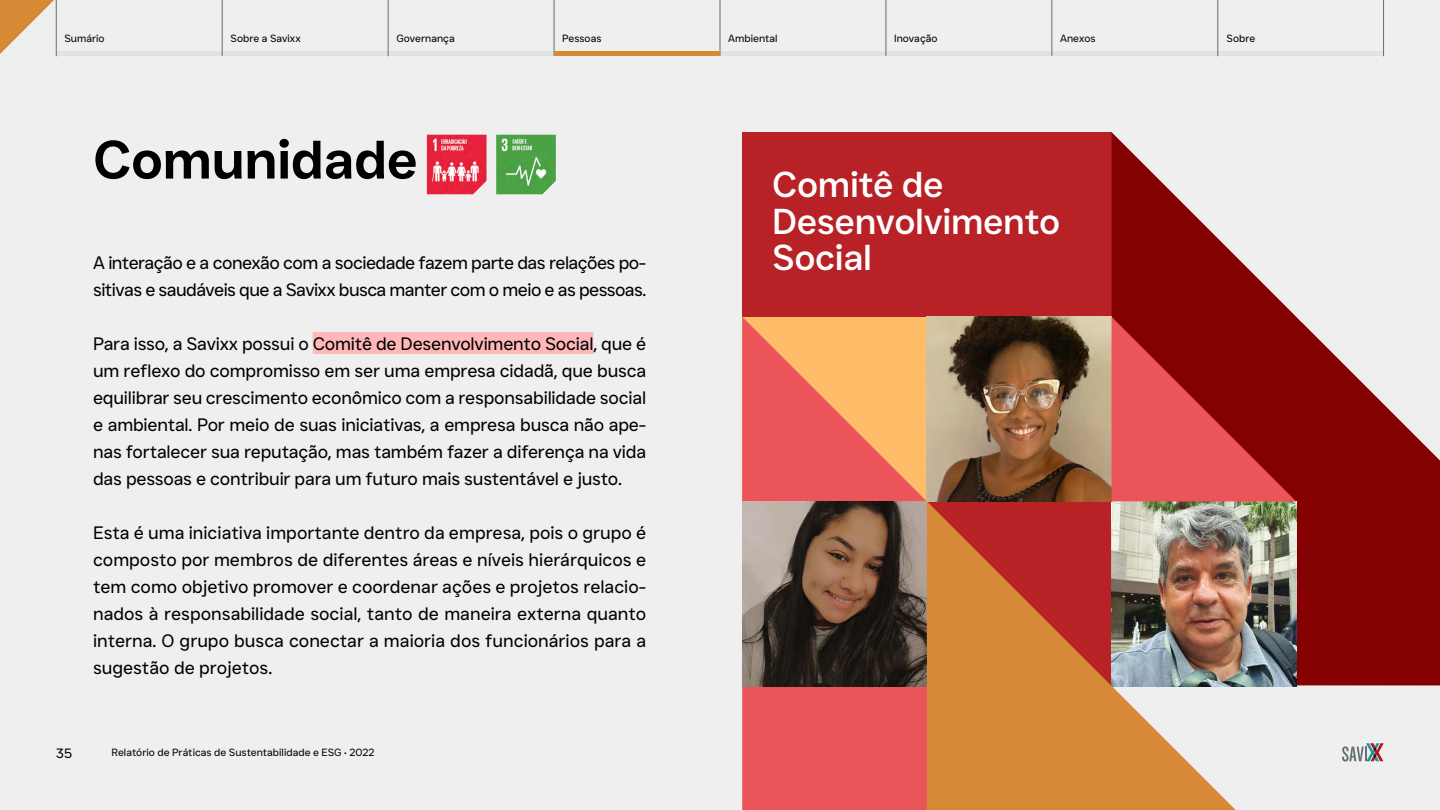
<style>
.page{position:relative;width:1440px;height:810px;background:#efefef}
.page>*{position:absolute;margin:0;border:0;box-sizing:border-box;transform-origin:0 0}
.t1{font:600 54px "JUST Sans";letter-spacing:-.01em;color:#000}
.t2{font:500 36px/36.8px "JUST Sans";letter-spacing:-.01em;color:#fff}
.t3{font:18px/27px "JUST Sans";letter-spacing:-.03em;color:#000;text-align:justify}
.t4{font:13.5px "JUST Sans";color:#000}
.t5{font:10.5px "JUST Sans";color:#000}
</style>
<div class="page">
<hr style="left:56px;top:52px;width:1328px;height:4px;background:#e1e2e2">
<hr style="left:56px;top:0;width:1px;height:56px;background:#636e70">
<hr style="left:388px;top:0;width:1px;height:56px;background:#636e70">
<hr style="left:222px;top:0;width:1px;height:56px;background:#636e70">
<hr style="left:554px;top:0;width:1px;height:56px;background:#636e70">
<hr style="left:720px;top:0;width:1px;height:56px;background:#636e70">
<hr style="left:886px;top:0;width:1px;height:56px;background:#636e70">
<hr style="left:1052px;top:0;width:1px;height:56px;background:#636e70">
<hr style="left:1218px;top:0;width:1px;height:56px;background:#636e70">
<hr style="left:1383px;top:0;width:1px;height:56px;background:#636e70">
<svg style="left:0;top:0;width:56px;height:56px"></svg>
<svg style="left:1342px;top:743px;width:42px;height:18px"></svg>
<hr style="left:554px;top:52px;width:166px;height:4px;background:#d68a36">
<div style="left:742px;top:132px;width:554px;height:554px;background:#b82126"></div>
<svg style="left:1296px;top:322px;width:144px;height:363px;fill:#850000"></svg>
<div style="left:313px;top:332px;width:280px;height:22px;background:#ffb7ba"></div>
<img style="left:427px;top:135px;width:60px;height:59px">
<img style="left:496px;top:135px;width:60px;height:59px">
<img style="left:1235px;top:501px;width:61px;height:185px">
<svg style="left:742px;top:317px;width:185px;height:493px;background:#f0735d"></svg>
<img style="left:742px;top:501px;width:185px;height:185px">
<img style="left:927px;top:317px;width:178px;height:184px">
<svg style="left:1105px;top:132px;width:197px;height:369px;background:#ba5253"></svg>
<img style="left:927px;top:501px;width:308px;height:309px">
<p class="t5" style="left:65px;top:32px;width:42px">Sumário</p>
<p class="t5" style="left:231px;top:32px;width:72px">Sobre a Savixx</p>
<p class="t5" style="left:396px;top:32px;width:60px">Governança</p>
<p class="t5" style="left:562px;top:32px;width:41px">Pessoas</p>
<p class="t5" style="left:728px;top:32px;width:51px">Ambiental</p>
<p class="t5" style="left:894px;top:32px;width:45px">Inovação</p>
<p class="t5" style="left:1060px;top:32px;width:37px">Anexos</p>
<p class="t5" style="left:1227px;top:32px;width:30px">Sobre</p>
<h1 class="t1" style="left:93px;top:126px;width:326px">Comunidade</h1>
<p class="t3" style="left:93px;top:249px;width:555px">A interação e a conexão com a sociedade fazem parte das relações po&shy;sitivas e saudáveis que a Savixx busca manter com o meio e as pessoas.</p>
<p class="t3" style="left:93px;top:330px;width:555px">Para isso, a Savixx possui o Comitê de Desenvolvimento Social, que é um reflexo do compromisso em ser uma empresa cidadã, que busca equilibrar seu crescimento econômico com a responsabilidade social e ambiental. Por meio de suas iniciativas, a empresa busca não ape&shy;nas fortalecer sua reputação, mas também fazer a diferença na vida das pessoas e contribuir para um futuro mais sustentável e justo.</p>
<p class="t3" style="left:93px;top:519px;width:555px">Esta é uma iniciativa importante dentro da empresa, pois o grupo é composto por membros de diferentes áreas e níveis hierárquicos e tem como objetivo promover e coordenar ações e projetos relacio&shy;nados à responsabilidade social, tanto de maneira externa quanto interna. O grupo busca conectar a maioria dos funcionários para a sugestão de projetos.</p>
<p class="t4" style="left:56px;top:745px;width:17px">35</p>
<p class="t5" style="left:112px;top:746px;width:265px">Relatório de Práticas de Sustentabilidade e ESG • 2022</p>
<h2 class="t2" style="left:772px;top:165px;width:290px">Comitê de<br>Desenvolvimento<br>Social</h2>
</div>
